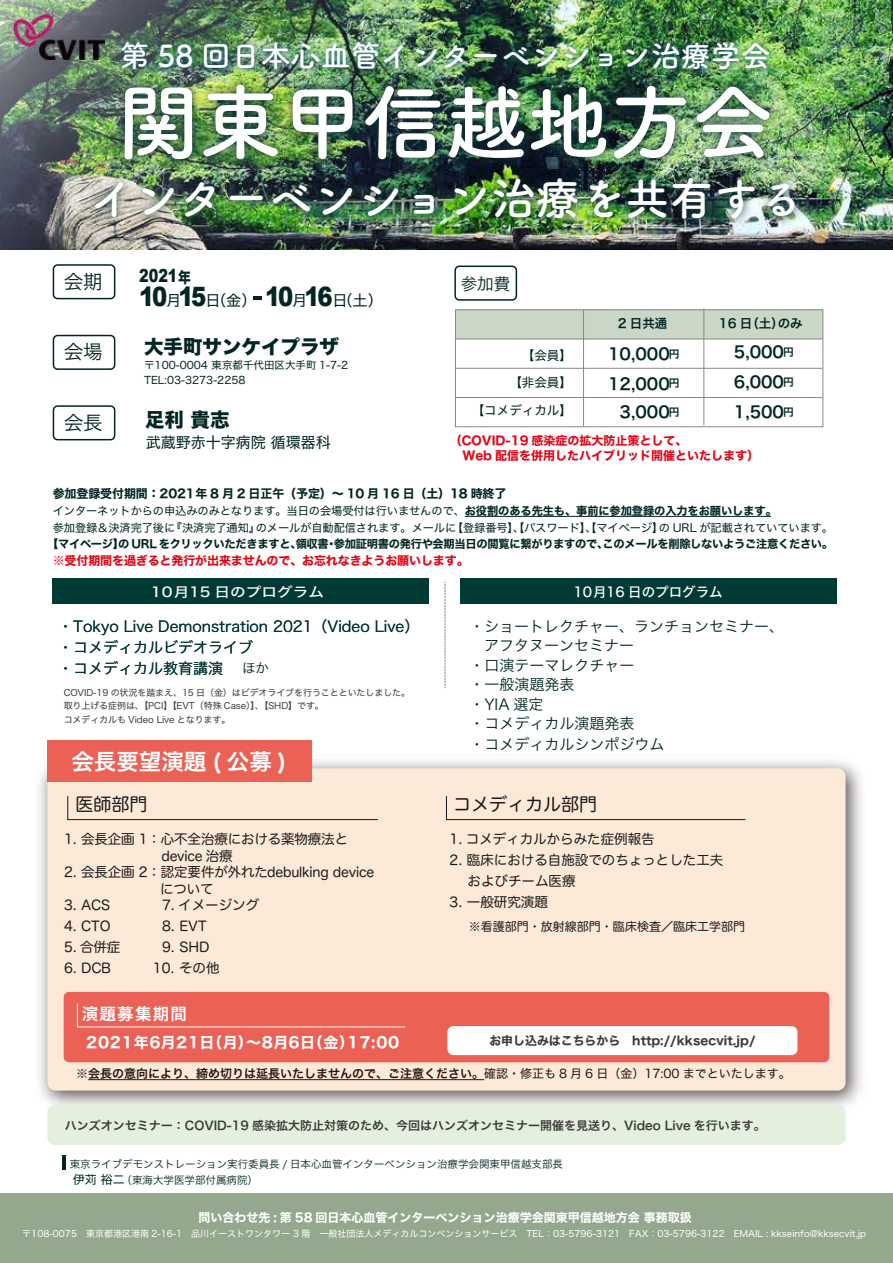
<style>
.page{position:relative;width:893px;height:1263px;background:#fff}
.page>*{position:absolute;margin:0;border:0;box-sizing:border-box;transform-origin:0 0}
.t1{font:700 82.95px "Tsuku A Rd Gothic";letter-spacing:-.01em;color:#fff}
.t2{font:700 45px "Tsuku A Rd Gothic";letter-spacing:-.01em;color:#fff}
.t3{font:700 30px "Tsuku A Rd Gothic";color:#fff}
.t4{font:22.5px "Hiragino Sans W6";color:#fff}
.t5{font:19.5px "Hiragino Sans W8";color:#002522}
.t6{font:19.5px "Hiragino Sans W3";color:#002522}
.t7{font:18px "Hira Maru Pro N W4";color:#1a1a1a}
.t8{font:900 18px "Arial";color:#002522;scale:.8 1}
.t9{font:16.5px "Hiragino Sans W6";letter-spacing:.075em;color:#fff}
.t10{font:16.5px "Hiragino Sans W3";color:#002522}
.t11{font:16.05px/30px "Hiragino Sans W6";color:#002522}
.t12{font:15.15px "Hiragino Sans W4";color:#002522}
.t13{font:15px/21px "Hiragino Sans W3";color:#002522}
.t14{font:15px "Hiragino Sans W7";letter-spacing:.05em;color:#fff}
.t15{font:15px "Hiragino Sans W4";color:#002522}
.t16{font:13.5px/16.5px "Hira Maru Pro N W4";letter-spacing:-.01em;color:#1a1a1a}
.t17{font:13.5px "Hiragino Sans W5";color:#fff;scale:1.16 1}
.t18{font:13.5px "Hiragino Sans W5";color:#fff}
.t19{font:13.5px "Hiragino Sans W3";color:#002522}
.t20{font:12.45px "Hiragino Sans W4";color:#002522}
.t21{font:12.45px "Hiragino Sans W6";color:#002522}
.t22{font:12px/15px "Hiragino Sans W7";color:#e60012}
.t23{font:12px "Hiragino Sans W6";color:#3e3a39}
.t24{font:12px "Hira Kaku Std W6";color:#221815}
.t25{font:12px "Hiragino Sans W7";color:#fff}
.t26{font:12px "Hiragino Sans W7";letter-spacing:-.01em;color:#002522}
.t27{font:12px "Hira Maru Pro N W4";color:#1a1a1a}
.t28{font:11.85px "Hiragino Sans W7";color:#3e3a39}
.t29{font:11.25px/16.5px "Hiragino Sans W4";letter-spacing:-.01em;color:#002522}
.t30{font:11.25px "Hiragino Sans W7";letter-spacing:-.025em;color:#002522}
.t31{font:10.5px/15.9px "Hiragino Sans W3";color:#002522}
.t32{font:10.5px/14.7px "Hiragino Sans W4";color:#002522}
.t33{font:9px "Hiragino Sans W4";color:#fff}
.t34{font:9px/13.5px "Hiragino Sans W4";letter-spacing:-.01em;color:#3e3a39}
.s1{font-family:"Hiragino Sans W8";font-weight:400;font-size:15px}
.s2{font-family:"Arial";font-weight:900;font-size:26.7px}
.s3{font-size:10.8px}
.s4{font-family:"Hiragino Sans W7"}
.s5{font-family:"Hira Kaku Std W4"}
.s6{font-family:"Hiragino Sans W4";font-size:12px}
</style>
<div class="page">
<img style="left:0;top:0;width:893px;height:249px">
<img style="left:38px;top:750px;width:824px;height:357px">
<div style="left:47px;top:768px;width:799px;height:322px;background:#fde9d7;border-radius:8px"></div>
<div style="left:64px;top:992px;width:765px;height:70px;background:#eb6156;border-radius:5px"></div>
<svg style="left:67px;top:796px;width:311px;height:24px"></svg>
<svg style="left:446px;top:796px;width:300px;height:24px"></svg>
<svg style="left:77px;top:1003px;width:328px;height:25px"></svg>
<div style="left:447px;top:1026px;width:350px;height:29px;background:#fff;border-radius:6px"></div>
<hr style="left:88px;top:1079px;width:396px;height:1px;background:#221815">
<div style="left:47px;top:741px;width:265px;height:41px;background:#eb6156"></div>
<img style="left:111px;top:32px;width:669px;height:35px">
<img style="left:103px;top:67px;width:685px;height:94px">
<img style="left:76px;top:161px;width:741px;height:80px">
<div style="left:53px;top:264px;width:62px;height:35px;border:2px solid #002522;border-radius:4px"></div>
<div style="left:53px;top:335px;width:62px;height:35px;border:2px solid #002522;border-radius:4px"></div>
<div style="left:53px;top:405px;width:62px;height:35px;border:2px solid #002522;border-radius:4px"></div>
<div style="left:454px;top:266px;width:63px;height:35px;border:2px solid #002522;border-radius:4px"></div>
<svg style="left:253px;top:297px;width:9px;height:3px"></svg>
<div style="left:52px;top:578px;width:377px;height:26px;background:#003a35"></div>
<div style="left:460px;top:578px;width:376px;height:26px;background:#003a35"></div>
<svg style="left:445px;top:582px;width:1px;height:106px"></svg>
<div style="left:0;top:1193px;width:893px;height:70px;background:#93a88c"></div>
<hr style="left:63px;top:1155px;width:3px;height:14px;background:#002522">
<div style="left:455px;top:310px;width:368px;height:29px;background:#cad7c7"></div>
<div style="left:455px;top:309px;width:368px;height:118px;border:1px solid #898989"></div>
<hr style="left:455px;top:397px;width:368px;height:1px;background:#898989">
<hr style="left:455px;top:368px;width:368px;height:1px;background:#898989">
<hr style="left:455px;top:339px;width:368px;height:1px;background:#898989">
<hr style="left:703px;top:308px;width:1px;height:117px;background:#898989">
<hr style="left:583px;top:310px;width:1px;height:117px;background:#898989">
<img style="left:13px;top:13px;width:92px;height:47px">
<div style="left:47px;top:1105px;width:799px;height:40px;background:#e3f0de;border-radius:8px"></div>
<hr style="left:465px;top:516px;width:306px;height:1px;background:#002522">
<h3 class="t3" style="left:120px;top:33px;width:652px">第 58 回日本心血管インターベンション治療学会</h3>
<h1 class="t1" style="left:117px;top:58px;width:659px">関東甲信越地方会</h1>
<h2 class="t2" style="left:90px;top:163px;width:715px">インターベンション治療を共有する</h2>
<h3 class="t6" style="left:64px;top:264px;width:40px">会期</h3>
<h3 class="t8" style="left:139px;top:263px;width:66px">2021<span class="s1">年</span></h3>
<p class="t10" style="left:461px;top:269px;width:51px">参加費</p>
<p class="t12" style="left:139px;top:287px;width:245px"><span class="s2">10</span>月<span class="s2">15</span>日（金） <span class="s2">10</span>月<span class="s2">16</span>日（土）</p>
<h3 class="t6" style="left:64px;top:335px;width:40px">会場</h3>
<h3 class="t6" style="left:64px;top:405px;width:40px">会長</h3>
<h3 class="t5" style="left:144px;top:335px;width:197px">大手町サンケイプラザ</h3>
<p class="t32" style="left:144px;top:357px;width:206px">〒100-0004 東京都千代田区大手町 1-7-2<br>TEL:03-3273-2258</p>
<h3 class="t5" style="left:145px;top:409px;width:86px">足利 貴志</h3>
<p class="t15" style="left:146px;top:429px;width:186px">武蔵野赤十字病院 循環器科</p>
<p class="t20" style="left:522px;top:344px;width:52px">【会員】</p>
<p class="t20" style="left:509px;top:371px;width:64px">【非会員】</p>
<p class="t20" style="left:472px;top:399px;width:102px">【コメディカル】</p>
<p class="t21" style="left:618px;top:312px;width:51px">2 日共通</p>
<p class="t21" style="left:719px;top:312px;width:85px">16 日（土）のみ</p>
<p class="t11" style="left:608px;top:338px;width:73px">10,000<span class="s3">円<br></span>12,000<span class="s3">円</span></p>
<p class="t11" style="left:620px;top:396px;width:62px">3,000<span class="s3">円</span></p>
<p class="t11" style="left:734px;top:336px;width:62px;text-align:justify">5,000<span class="s3">円</span>6,000<span class="s3">円</span>1,500<span class="s3">円</span></p>
<p class="t22" style="left:462px;top:433px;width:298px;text-indent:-13px">（COVID-19 感染症の拡大防止策として、<br>Web 配信を併用したハイブリッド開催といたします）</p>
<p class="t26" style="left:53px;top:484px;width:455px">参加登録受付期間：2021年 8 月 2 日正午（予定）～ 10 月 16 日（土）18 時終了</p>
<p class="t29" style="left:53px;top:502px;width:782px">インターネットからの申込みのみとなります。当日の会場受付は行いませんので、<span class="s4">お役割のある先生も、事前に参加登録の入力をお願いします。<br></span>参加登録＆決済完了後に『決済完了通知』のメールが自動配信されます。メールに【登録番号】、【パスワード】、【マイページ】の URL が記載されていています。</p>
<p class="t30" style="left:47px;top:535px;width:788px">【マイページ】の URL をクリックいただきますと、領収書・参加証明書の発行や会期当日の閲覧に繋がりますので、このメールを削除しないようご注意ください。</p>
<p class="t22" style="left:53px;top:554px;width:417px">※受付期間を過ぎると発行が出来ませんので、お忘れなきようお願いします。</p>
<p class="t17" style="left:151px;top:580px;width:151px">10月15 日のプログラム</p>
<p class="t18" style="left:573px;top:580px;width:151px">10月16 日のプログラム</p>
<p class="t13" style="left:58px;top:615px;width:363px">・Tokyo Live Demonstration 2021（Video Live）・コメディカルビデオライブ<br>・コメディカル教育講演</p>
<p class="t13" style="left:469px;top:615px;width:316px">・ショートレクチャー、ランチョンセミナー、</p>
<p class="t13" style="left:484px;top:634px;width:151px">アフタヌーンセミナー</p>
<p class="t13" style="left:469px;top:654px;width:166px">・口演テーマレクチャー</p>
<p class="t13" style="left:469px;top:673px;width:106px">・一般演題発表</p>
<p class="t13" style="left:469px;top:693px;width:76px">・YIA 選定</p>
<p class="t13" style="left:469px;top:712px;width:166px">・コメディカル演題発表</p>
<p class="t13" style="left:469px;top:733px;width:196px">・コメディカルシンポジウム</p>
<p class="t19" style="left:242px;top:656px;width:28px">ほか</p>
<p class="t34" style="left:64px;top:685px;width:348px">COVID-19 の状況を踏まえ、15 日（金）はビデオライブを行うことといたしました。取り上げる症例は、【PCI】【EVT（特殊 Case）】、【SHD】です。<br>コメディカルも Video Live となります。</p>
<h3 class="t4" style="left:71px;top:741px;width:217px">会長要望演題 ( 公募 )</h3>
<h3 class="t7" style="left:76px;top:788px;width:73px">医師部門</h3>
<p class="t16" style="left:161px;top:830px;width:188px;text-indent:-97px">1. 会長企画 1：心不全治療における薬物療法とdevice 治療</p>
<p class="t16" style="left:160px;top:863px;width:216px;text-indent:-96px">2. 会長企画 2：認定要件が外れたdebulking deviceについて</p>
<p class="t16" style="left:64px;top:896px;width:48px">3. ACS</p>
<p class="t16" style="left:64px;top:917px;width:48px">4. CTO</p>
<p class="t16" style="left:64px;top:938px;width:58px">5. 合併症</p>
<p class="t16" style="left:64px;top:959px;width:48px">6. DCB</p>
<p class="t16" style="left:162px;top:896px;width:99px">7. イメージング</p>
<p class="t16" style="left:162px;top:917px;width:47px">8. EVT</p>
<p class="t16" style="left:162px;top:938px;width:49px">9. SHD</p>
<p class="t16" style="left:153px;top:959px;width:68px">10. その他</p>
<p class="t9" style="left:82px;top:999px;width:107px">演題募集期間</p>
<h3 class="t7" style="left:453px;top:788px;width:145px">コメディカル部門</h3>
<p class="t16" style="left:449px;top:830px;width:207px">1. コメディカルからみた症例報告</p>
<p class="t16" style="left:467px;top:849px;width:257px;line-height:21px;text-indent:-18px">2. 臨床における自施設でのちょっとした工夫およびチーム医療</p>
<p class="t16" style="left:449px;top:893px;width:100px">3. 一般研究演題</p>
<p class="t27" style="left:469px;top:916px;width:277px">※看護部門・放射線部門・臨床検査／臨床工学部門</p>
<p class="t28" style="left:489px;top:1031px;width:268px">お申し込みはこちらから　http://kksecvit.jp/</p>
<p class="t24" style="left:76px;top:1065px;width:716px">※会長の意向により、締め切りは延長いたしませんので、ご注意ください。<span class="s5">確認・修正も 8 月 6 日（金）17:00 までといたします。</span></p>
<p class="t14" style="left:86px;top:1031px;width:315px">2021年6月21日（月）～8月6日（金）17:00</p>
<p class="t23" style="left:65px;top:1115px;width:703px">ハンズオンセミナー：COVID-19 感染拡大防止対策のため、今回はハンズオンセミナー開催を見送り、Video Live を行います。</p>
<p class="t31" style="left:70px;top:1155px;width:495px">東京ライブデモンストレーション実行委員長 / 日本心血管インターベンション治療学会関東甲信越支部長<span class="s6">伊苅 裕二</span>（東海大学医学部付属病院）</p>
<p class="t25" style="left:198px;top:1208px;width:495px">問い合わせ先 : 第 58 回日本心血管インターベンション治療学会関東甲信越地方会 事務取扱</p>
<p class="t33" style="left:22px;top:1225px;width:845px">〒108-0075　東京都港区港南 2-16-1　品川イーストワンタワー 3 階　一般社団法人メディカルコンベンションサービス　TEL：03-5796-3121　FAX：03-5796-3122　EMAIL : kkseinfo@kksecvit.jp</p>
</div>
